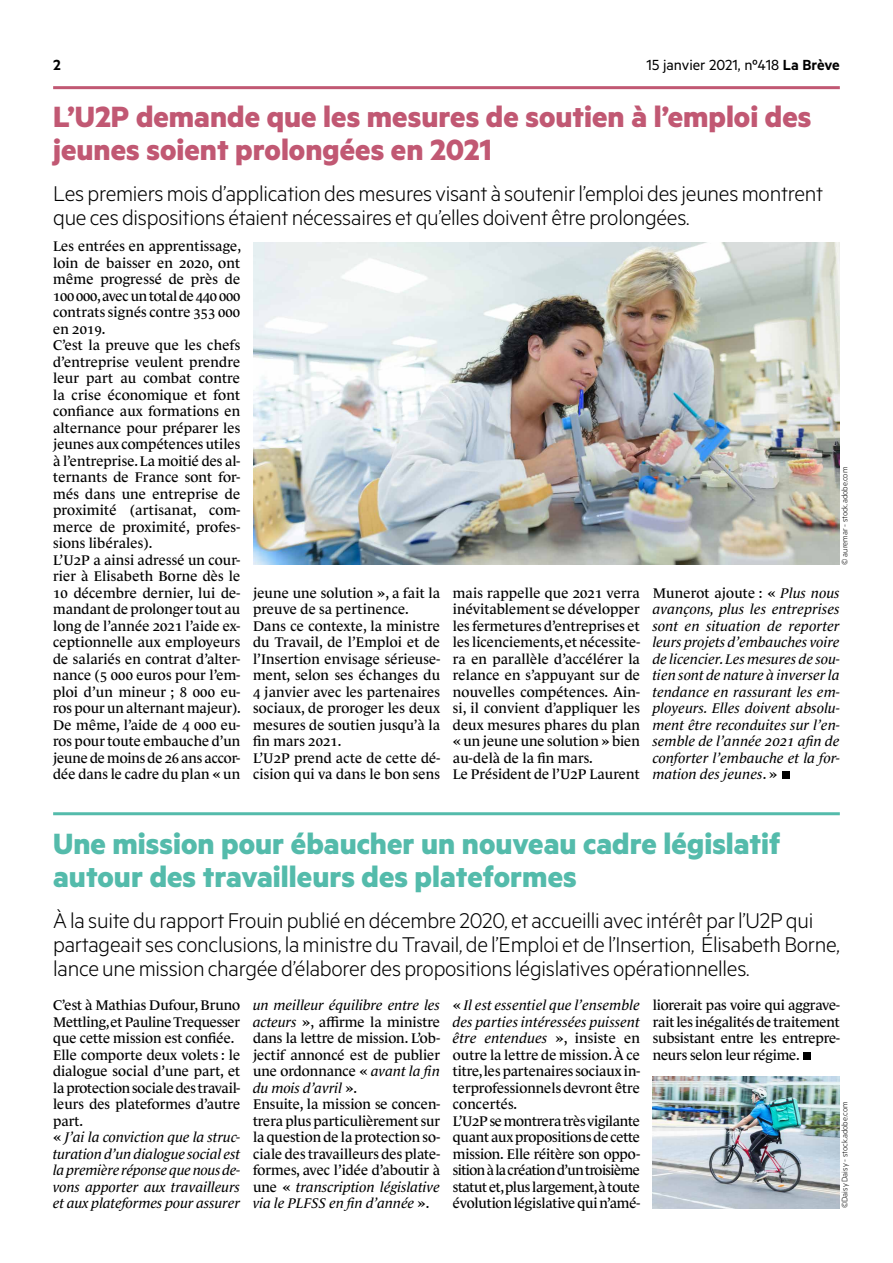
<style>
.page{position:relative;width:893px;height:1263px;background:#fff}
.page>*{position:absolute;margin:0;border:0;box-sizing:border-box;transform-origin:0 0}
.t1{font:700 33px/33px "Metric";color:#54bbab}
.t2{font:700 33px/33px "Metric";color:#c15873}
.t3{font:300 24px/24px "Metric";letter-spacing:-.01em;color:#000}
.t4{font:16.5px "Metric";color:#000}
.t5{font:600 16.5px "Metric";color:#000}
.t6{font:14.25px/16.5px "Le Monde Journal Std";letter-spacing:.005em;color:#000}
.t7{font:italic 14.25px/16.5px "Le Monde Journal Std";letter-spacing:.01em;color:#000;text-align:justify}
.t8{font:300 9px "Metric";color:#000}
.s1{font-weight:600}
.s2{font-style:normal}
.s3{font-style:italic}
</style>
<div class="page">
<hr style="left:53px;top:86px;width:787px;height:3px;background:#c15873">
<div style="left:782px;top:771px;width:7px;height:8px;background:#000"></div>
<img style="left:253px;top:243px;width:587px;height:322px">
<div style="left:803px;top:1052px;width:8px;height:8px;background:#000"></div>
<hr style="left:53px;top:812px;width:787px;height:3px;background:#54bbab">
<img style="left:653px;top:1076px;width:187px;height:132px">
<p class="t5" style="left:53px;top:55px;width:9px">2</p>
<p class="t4" style="left:647px;top:55px;width:195px">15 janvier 2021, nº418 <span class="s1">La Brève</span></p>
<h1 class="t2" style="left:53px;top:100px;width:760px">L’U2P demande que les mesures de soutien à l’emploi des jeunes soient prolongées en 2021</h1>
<h2 class="t3" style="left:53px;top:181px;width:771px">Les premiers mois d’application des mesures visant à soutenir l’emploi des jeunes montrent que ces dispositions étaient nécessaires et qu’elles doivent être prolongées.</h2>
<p class="t6" style="left:53px;top:238px;width:189px">Les entrées en apprentissage, loin de baisser en 2020, ont même progressé de près de<br>100 000, avec un total de 440 000 contrats signés contre 353 000 en 2019.<br>C’est la preuve que les chefs d’entreprise veulent prendre leur part au combat contre la crise économique et font confiance aux formations en alternance pour préparer les jeunes aux compétences utiles à l’entreprise. La moitié des al&shy;ternants de France sont for&shy;més dans une entreprise de proximité (artisanat, com&shy;merce de proximité, profes&shy;sions libérales).<br>L’U2P a ainsi adressé un cour&shy;rier à Elisabeth Borne dès le<br>10 décembre dernier, lui de&shy;mandant de prolonger tout au long de l’année 2021 l’aide ex&shy;ceptionnelle aux employeurs de salariés en contrat d’alter&shy;nance (5 000 euros pour l’em&shy;ploi d’un mineur ; 8 000 eu&shy;ros pour un alternant majeur).<br>De même, l’aide de 4 000 eu&shy;ros pour toute embauche d’un jeune de moins de 26 ans accor&shy;dée dans le cadre du plan « un</p>
<p class="t8" style="left:840px;top:565px;width:99px;rotate:-90deg">© auremar - stock.adobe.com</p>
<p class="t6" style="left:253px;top:584px;width:189px">jeune une solution », a fait la preuve de sa pertinence.<br>Dans ce contexte, la ministre du Travail, de l’Emploi et de l’Insertion envisage sérieuse&shy;ment, selon ses échanges du<br>4 janvier avec les partenaires sociaux, de proroger les deux mesures de soutien jusqu’à la fin mars 2021.<br>L’U2P prend acte de cette dé&shy;cision qui va dans le bon sens</p>
<p class="t6" style="left:453px;top:584px;width:189px">mais rappelle que 2021 verra inévitablement se développer les fermetures d’entreprises et les licenciements, et nécessite&shy;ra en parallèle d’accélérer la relance en s’appuyant sur de nouvelles compétences. Ain&shy;si, il convient d’appliquer les deux mesures phares du plan « un jeune une solution » bien au-delà de la fin mars.<br>Le Président de l’U2P Laurent</p>
<p class="t7" style="left:653px;top:584px;width:189px"><span class="s2">Munerot ajoute : «</span> Plus nous avançons, plus les entreprises sont en situation de reporter leurs projets d’embauches voire de licencier. Les mesures de sou&shy;tien sont de nature à inverser la tendance en rassurant les em&shy;ployeurs. Elles doivent absolu&shy;ment être reconduites sur l’en&shy;semble de l’année 2021 afin de conforter l’embauche et la for&shy;mation des jeunes<span class="s2">. »</span></p>
<h1 class="t1" style="left:53px;top:826px;width:729px">Une mission pour ébaucher un nouveau cadre législatif autour des travailleurs des plateformes</h1>
<p class="t3" style="left:53px;top:907px;width:788px">À la suite du rapport Frouin publié en décembre 2020, et accueilli avec intérêt par l’U2P qui partageait ses conclusions, la ministre du Travail, de l’Emploi et de l’Insertion, Élisabeth Borne, lance une mission chargée d’élaborer des propositions législatives opérationnelles.</p>
<p class="t6" style="left:53px;top:997px;width:189px">C’est à Mathias Dufour, Bruno<br>Mettling, et Pauline Trequesser que cette mission est confiée.<br>Elle comporte deux volets : le dialogue social d’une part, et la protection sociale des travail&shy;leurs des plateformes d’autre part.<br>« <span class="s3">J’ai la conviction que la struc&shy;turation d’un dialogue social est la première réponse que nous de&shy;vons apporter aux travailleurs et aux plateformes pour assurer</span></p>
<p class="t6" style="left:253px;top:997px;width:189px"><span class="s3">un meilleur équilibre entre les acteurs</span> », affirme la ministre dans la lettre de mission. L’ob&shy;jectif annoncé est de publier une ordonnance « <span class="s3">avant la fin du mois d’avril</span> ».<br>Ensuite, la mission se concen&shy;trera plus particulièrement sur la question de la protection so&shy;ciale des travailleurs des plate&shy;formes, avec l’idée d’aboutir à une « <span class="s3">transcription législative via le PLFSS en fin d’année</span> ».</p>
<p class="t6" style="left:453px;top:997px;width:189px">« <span class="s3">Il est essentiel que l’ensemble des parties intéressées puissent être entendues</span> », insiste en outre la lettre de mission. À ce titre, les partenaires sociaux in&shy;terprofessionnels devront être concertés.<br>L’U2P se montrera très vigilante quant aux propositions de cette mission. Elle réitère son oppo&shy;sition à la création d’un troisième statut et, plus largement, à toute évolution législative qui n’amé-</p>
<p class="t6" style="left:653px;top:997px;width:189px;text-align:justify">liorerait pas voire qui aggrave&shy;rait les inégalités de traitement subsistant entre les entrepre&shy;neurs selon leur régime.</p>
<p class="t8" style="left:840px;top:1208px;width:108px;rotate:-90deg">©Daisy Daisy - stock.adobe.com</p>
</div>
